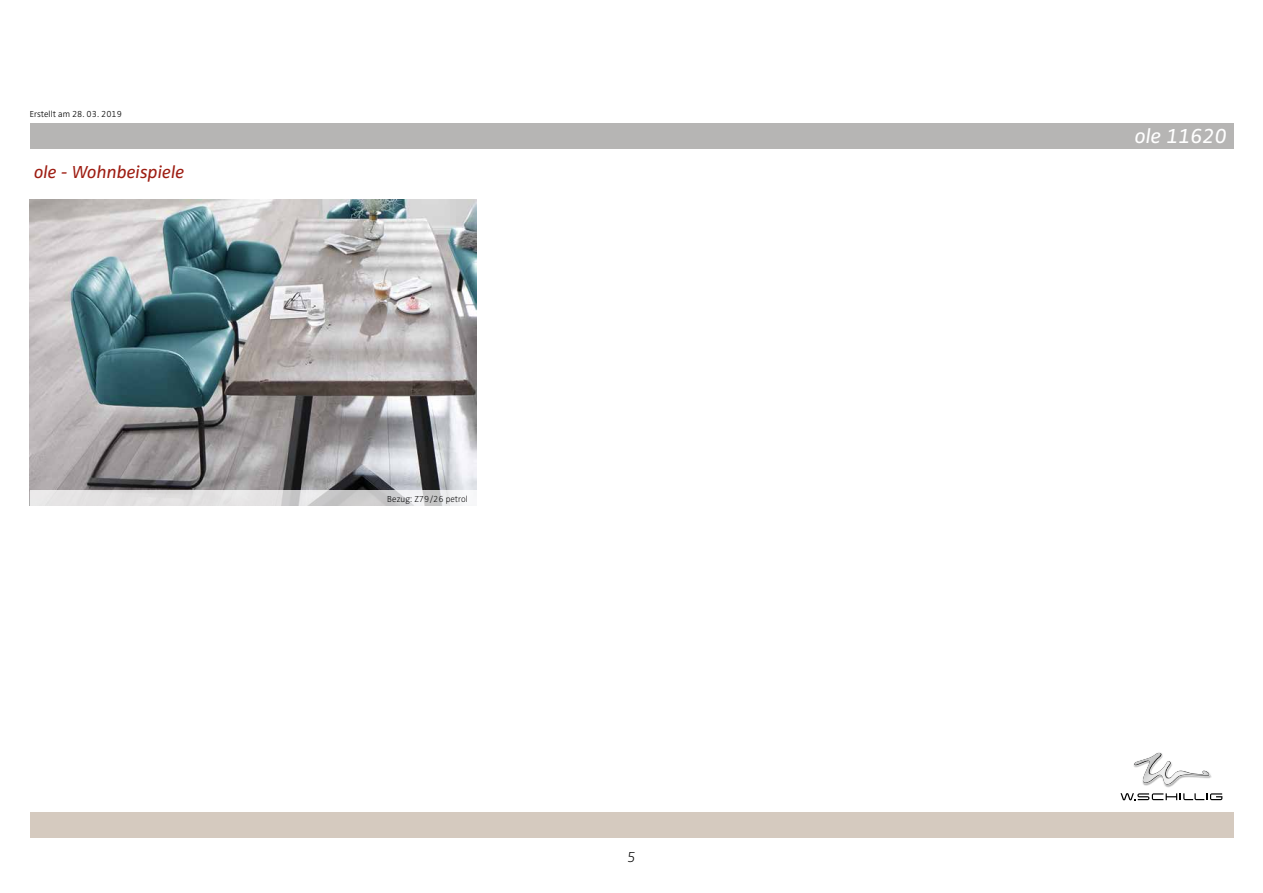
<style>
.page{position:relative;width:1263px;height:893px;background:#fff}
.page>*{position:absolute;margin:0;border:0;box-sizing:border-box;transform-origin:0 0}
.t1{font:italic 21px "Zwo Pro";color:#fff}
.t2{font:italic 18px "Zwo Pro";color:#9e1d12}
.t3{font:italic 300 expanded 15px "Zwo Pro";color:#000}
.t4{font:300 9px "Zwo Pro";color:#000}
.t5{font:300 expanded 9px "Zwo Pro";color:#000}
</style>
<div class="page">
<div style="left:30px;top:123px;width:1203px;height:26px;background:#b6b5b4"></div>
<div style="left:30px;top:812px;width:1203px;height:26px;background:#d5cabf"></div>
<img style="left:1144px;top:776px;width:68px;height:12px">
<svg style="left:1133px;top:752px;width:78px;height:33px"></svg>
<img style="left:1134px;top:753px;width:75px;height:31px">
<svg style="left:1120px;top:793px;width:102px;height:7px"></svg>
<img style="left:30px;top:200px;width:446px;height:290px">
<svg style="left:30px;top:490px;width:433px;height:16px;fill:#e3e1e2"></svg>
<p class="t4" style="left:30px;top:109px;width:94px">Erstellt am 28. 03. 2019</p>
<h2 class="t2" style="left:34px;top:161px;width:152px">ole - Wohnbeispiele</h2>
<p class="t5" style="left:387px;top:493px;width:82px">Bezug: Z79/26 petrol</p>
<h3 class="t3" style="left:627px;top:848px;width:10px">5</h3>
<h1 class="t1" style="left:1135px;top:124px;width:94px">ole 11620</h1>
</div>
